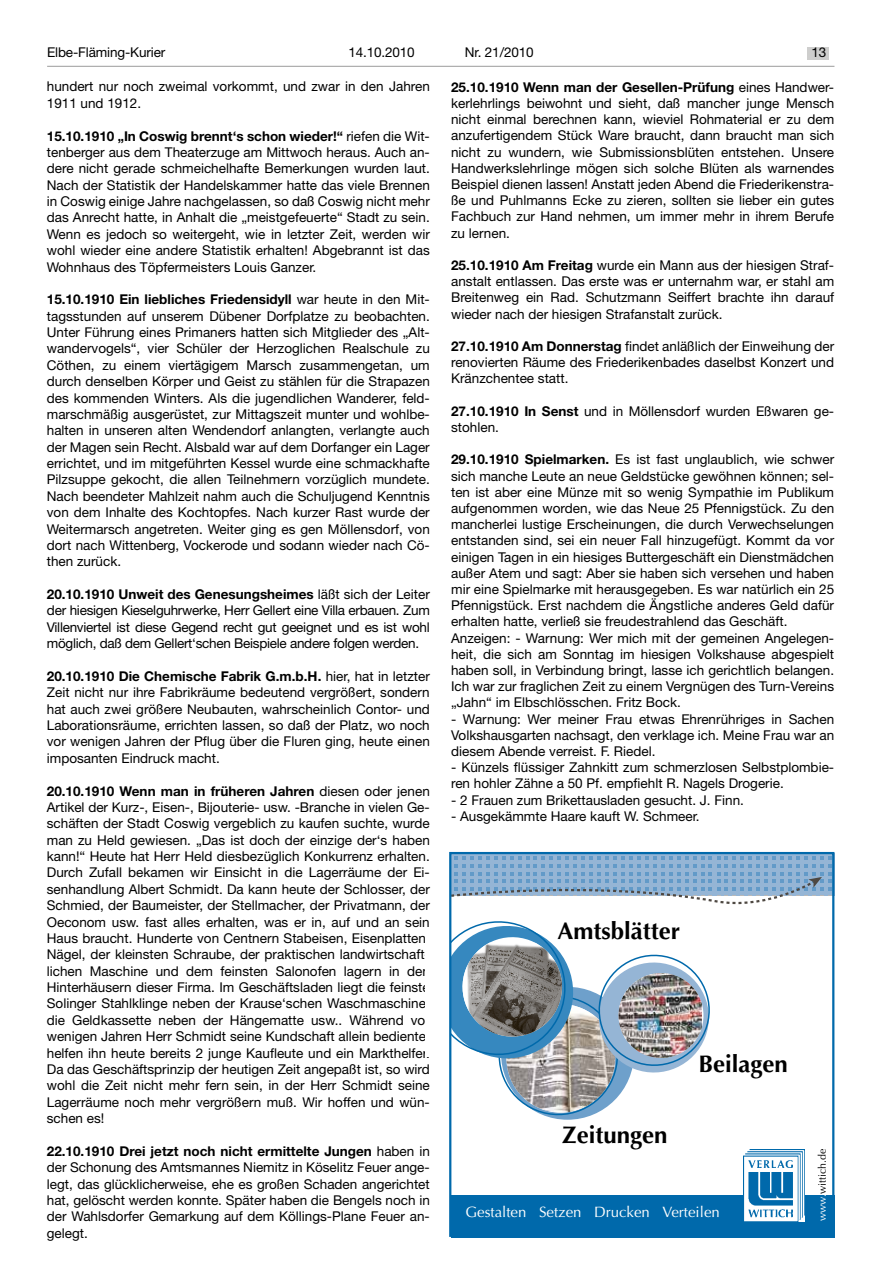
<style>
.page{position:relative;width:881px;height:1263px;background:#fff}
.page>*{position:absolute;margin:0;border:0;box-sizing:border-box;transform-origin:0 0}
.t1{font:700 24px "Optima";color:#000}
.t2{font:15px "Optima";color:#fff}
.t3{font:13.5px/16.4px "Helvetica Neue LT";color:#000;text-align:justify}
.t4{font:10.65px "Optima";color:#000}
.s1{font-weight:700}
.s2{color:#fff}
</style>
<div class="page">
<hr style="left:47px;top:66px;width:787px;height:1px;background:#000">
<div style="left:806px;top:47px;width:22px;height:13px;background:#cececd"></div>
<svg style="left:451px;top:853px;width:383px;height:43px"></svg>
<svg style="left:449px;top:856px;width:382px;height:267px"></svg>
<img style="left:462px;top:943px;width:105px;height:100px">
<div style="left:451px;top:1195px;width:383px;height:42px;background:#0069ab"></div>
<img style="left:743px;top:1149px;width:61px;height:72px">
<p class="t3" style="left:47px;top:44px;width:120px">Elbe-Fläming-Kurier</p>
<p class="t3" style="left:348px;top:44px;width:68px">14.10.2010</p>
<p class="t3" style="left:464px;top:44px;width:70px">Nr. 21/2010</p>
<p class="t3" style="left:811px;top:44px;width:16px">13</p>
<p class="t3" style="left:47px;top:78px;width:384px">hundert nur noch zweimal vorkommt, und zwar in den Jahren<br>1911 und 1912.</p>
<p class="t3" style="left:47px;top:127px;width:384px"><span class="s1">15.10.1910 „In Coswig brennt‘s schon wieder!“</span> riefen die Wit&shy;tenberger aus dem Theaterzuge am Mittwoch heraus. Auch an&shy;dere nicht gerade schmeichelhafte Bemerkungen wurden laut.<br>Nach der Statistik der Handelskammer hatte das viele Brennen in Coswig einige Jahre nachgelassen, so daß Coswig nicht mehr das Anrecht hatte, in Anhalt die „meistgefeuerte“ Stadt zu sein.<br>Wenn es jedoch so weitergeht, wie in letzter Zeit, werden wir wohl wieder eine andere Statistik erhalten! Abgebrannt ist das Wohnhaus des Töpfermeisters Louis Ganzer.</p>
<p class="t3" style="left:47px;top:291px;width:384px"><span class="s1">15.10.1910 Ein liebliches Friedensidyll</span> war heute in den Mit&shy;tagsstunden auf unserem Dübener Dorfplatze zu beobachten.<br>Unter Führung eines Primaners hatten sich Mitglieder des „Alt&shy;wandervogels“, vier Schüler der Herzoglichen Realschule zu Cöthen, zu einem viertägigem Marsch zusammengetan, um durch denselben Körper und Geist zu stählen für die Strapazen des kommenden Winters. Als die jugendlichen Wanderer, feld&shy;marschmäßig ausgerüstet, zur Mittagszeit munter und wohlbe&shy;halten in unseren alten Wendendorf anlangten, verlangte auch der Magen sein Recht. Alsbald war auf dem Dorfanger ein Lager errichtet, und im mitgeführten Kessel wurde eine schmackhafte Pilzsuppe gekocht, die allen Teilnehmern vorzüglich mundete.<br>Nach beendeter Mahlzeit nahm auch die Schuljugend Kenntnis von dem Inhalte des Kochtopfes. Nach kurzer Rast wurde der Weitermarsch angetreten. Weiter ging es gen Möllensdorf, von dort nach Wittenberg, Vockerode und sodann wieder nach Cö&shy;then zurück.</p>
<p class="t3" style="left:47px;top:586px;width:384px"><span class="s1">20.10.1910 Unweit des Genesungsheimes</span> läßt sich der Leiter der hiesigen Kieselguhrwerke, Herr Gellert eine Villa erbauen. Zum Villenviertel ist diese Gegend recht gut geeignet und es ist wohl möglich, daß dem Gellert‘schen Beispiele andere folgen werden.</p>
<p class="t3" style="left:47px;top:668px;width:384px"><span class="s1">20.10.1910 Die Chemische Fabrik G.m.b.H.</span> hier, hat in letzter Zeit nicht nur ihre Fabrikräume bedeutend vergrößert, sondern hat auch zwei größere Neubauten, wahrscheinlich Contor- und Laborationsräume, errichten lassen, so daß der Platz, wo noch vor wenigen Jahren der Pflug über die Fluren ging, heute einen imposanten Eindruck macht.</p>
<p class="t3" style="left:47px;top:782px;width:384px"><span class="s1">20.10.1910 Wenn man in früheren Jahren</span> diesen oder jenen Artikel der Kurz-, Eisen-, Bijouterie- usw. -Branche in vielen Ge&shy;schäften der Stadt Coswig vergeblich zu kaufen suchte, wurde man zu Held gewiesen. „Das ist doch der einzige der‘s haben kann!“ Heute hat Herr Held diesbezüglich Konkurrenz erhalten.<br>Durch Zufall bekamen wir Einsicht in die Lagerräume der Ei&shy;senhandlung Albert Schmidt. Da kann heute der Schlosser, der Schmied, der Baumeister, der Stellmacher, der Privatmann, der Oeconom usw. fast alles erhalten, was er in, auf und an sein Haus braucht. Hunderte von Centnern Stabeisen, Eisenplatten, Nägel, der kleinsten Schraube, der praktischen landwirtschaft&shy;lichen Maschine und dem feinsten Salonofen lagern in den Hinterhäusern dieser Firma. Im Geschäftsladen liegt die feinste Solinger Stahlklinge neben der Krause‘schen Waschmaschine, die Geldkassette neben der Hängematte usw.. Während vor wenigen Jahren Herr Schmidt seine Kundschaft allein bediente, helfen ihn heute bereits 2 junge Kaufleute und ein Markthelfer.<br>Da das Geschäftsprinzip der heutigen Zeit angepaßt ist, so wird wohl die Zeit nicht mehr fern sein, in der Herr Schmidt seine Lagerräume noch mehr vergrößern muß. Wir hoffen und wün&shy;schen es!</p>
<p class="t3" style="left:47px;top:1143px;width:384px"><span class="s1">22.10.1910 Drei jetzt noch nicht ermittelte Jungen</span> haben in der Schonung des Amtsmannes Niemitz in Köselitz Feuer ange&shy;legt, das glücklicherweise, ehe es großen Schaden angerichtet hat, gelöscht werden konnte. Später haben die Bengels noch in der Wahlsdorfer Gemarkung auf dem Köllings-Plane Feuer an&shy;gelegt.</p>
<p class="t3" style="left:451px;top:79px;width:384px"><span class="s1">25.10.1910 Wenn man der Gesellen-Prüfung</span> eines Handwer&shy;kerlehrlings beiwohnt und sieht, daß mancher junge Mensch nicht einmal berechnen kann, wieviel Rohmaterial er zu dem anzufertigendem Stück Ware braucht, dann braucht man sich nicht zu wundern, wie Submissionsblüten entstehen. Unsere Handwerkslehrlinge mögen sich solche Blüten als warnendes Beispiel dienen lassen! Anstatt jeden Abend die Friederikenstra&shy;ße und Puhlmanns Ecke zu zieren, sollten sie lieber ein gutes Fachbuch zur Hand nehmen, um immer mehr in ihrem Berufe zu lernen.</p>
<p class="t3" style="left:451px;top:257px;width:384px"><span class="s1">25.10.1910 Am Freitag</span> wurde ein Mann aus der hiesigen Straf&shy;anstalt entlassen. Das erste was er unternahm war, er stahl am Breitenweg ein Rad. Schutzmann Seiffert brachte ihn darauf wieder nach der hiesigen Strafanstalt zurück.</p>
<p class="t3" style="left:451px;top:338px;width:384px"><span class="s1">27.10.1910 Am Donnerstag</span> findet anläßlich der Einweihung der renovierten Räume des Friederikenbades daselbst Konzert und Kränzchentee statt.</p>
<p class="t3" style="left:451px;top:403px;width:384px"><span class="s1">27.10.1910 In Senst</span> und in Möllensdorf wurden Eßwaren ge&shy;stohlen.</p>
<p class="t3" style="left:451px;top:451px;width:384px;text-align:left"><span class="s1">29.10.1910 Spielmarken.</span> Es ist fast unglaublich, wie schwer sich manche Leute an neue Geldstücke gewöhnen können; sel&shy;ten ist aber eine Münze mit so wenig Sympathie im Publikum aufgenommen worden, wie das Neue 25 Pfennigstück. Zu den mancherlei lustige Erscheinungen, die durch Verwechselungen entstanden sind, sei ein neuer Fall hinzugefügt. Kommt da vor einigen Tagen in ein hiesiges Buttergeschäft ein Dienstmädchen außer Atem und sagt: Aber sie haben sich versehen und haben mir eine Spielmarke mit herausgegeben. Es war natürlich ein 25<br>Pfennigstück. Erst nachdem die Ängstliche anderes Geld dafür erhalten hatte, verließ sie freudestrahlend das Geschäft.<br>Anzeigen: - Warnung: Wer mich mit der gemeinen Angelegen&shy;heit, die sich am Sonntag im hiesigen Volkshause abgespielt haben soll, in Verbindung bringt, lasse ich gerichtlich belangen.<br>Ich war zur fraglichen Zeit zu einem Vergnügen des Turn-Vereins „Jahn“ im Elbschlösschen. Fritz Bock.</p>
<p class="t3" style="left:451px;top:710px;width:384px">- Warnung: Wer meiner Frau etwas Ehrenrühriges in Sachen Volkshausgarten nachsagt, den verklage ich. Meine Frau war an diesem Abende verreist. F. Riedel.</p>
<p class="t3" style="left:451px;top:759px;width:384px">- Künzels flüssiger Zahnkitt zum schmerzlosen Selbstplombie&shy;ren hohler Zähne a 50 Pf. empfiehlt R. Nagels Drogerie.</p>
<p class="t3" style="left:451px;top:791px;width:294px">- 2 Frauen zum Brikettausladen gesucht. J. Finn.</p>
<p class="t3" style="left:451px;top:808px;width:250px">- Ausgekämmte Haare kauft W. Schmeer.</p>
<h1 class="t1" style="left:557px;top:917px;width:124px">Amtsblätter</h1>
<h1 class="t1" style="left:698px;top:1050px;width:91px">Beilagen</h1>
<h1 class="t1" style="left:562px;top:1121px;width:107px">Zeitungen</h1>
<p class="t4" style="left:815px;top:1221px;width:74px;rotate:-90deg"><span class="s2">www.</span>wittich.de</p>
<p class="t2" style="left:465px;top:1203px;width:256px">Gestalten Setzen Drucken Verteilen</p>
</div>
